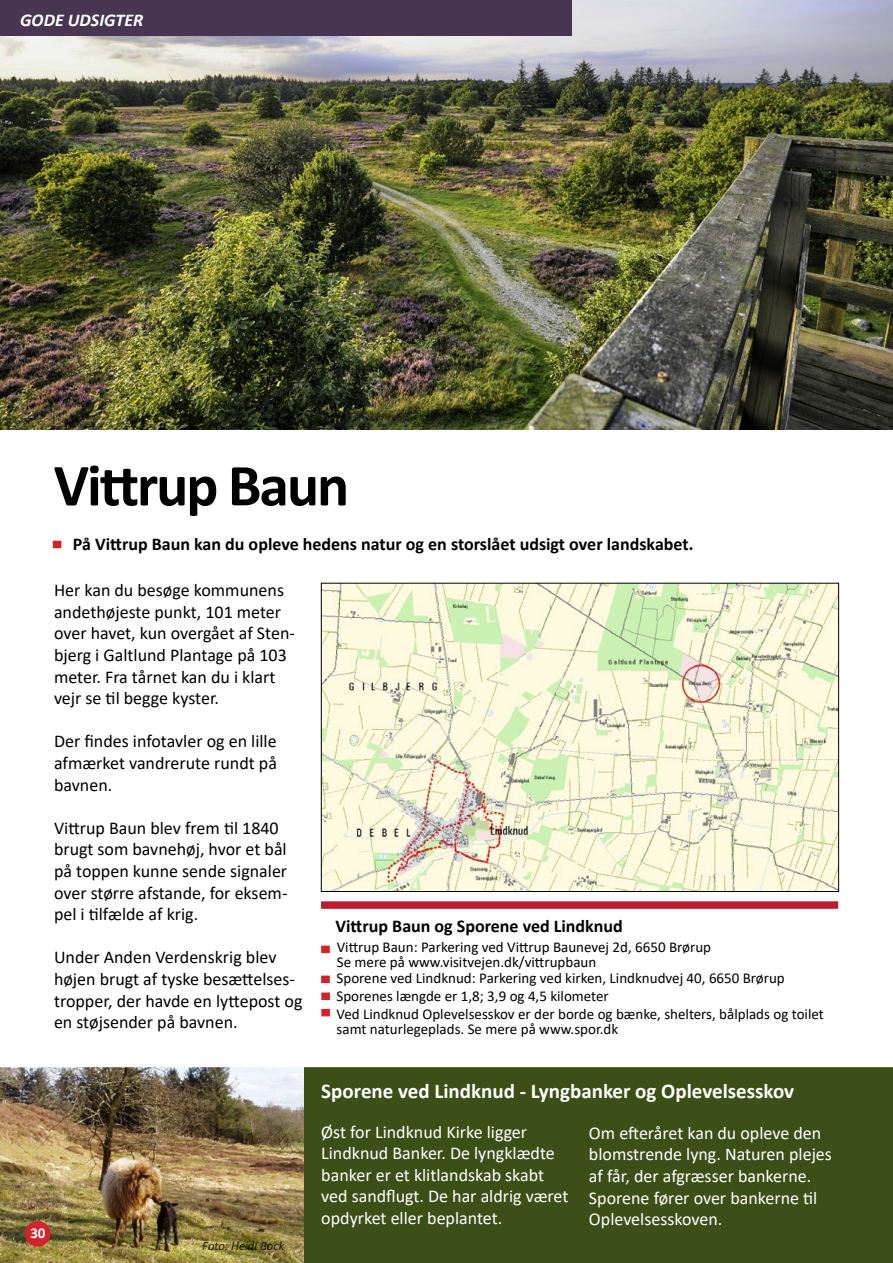
<style>
.page{position:relative;width:893px;height:1263px;background:#fff}
.page>*{position:absolute;margin:0;border:0;box-sizing:border-box;transform-origin:0 0}
.t1{font:700 60px "Calibri";letter-spacing:-.035em;color:#000}
.t2{font:700 21px "Calibri";color:#fff}
.t3{font:18px/21.6px "Calibri";color:#000}
.t4{font:18px/21.6px "Calibri";color:#fff}
.t5{font:700 18px "Calibri";color:#000}
.t6{font:italic 700 18px "Calibri";color:#fff}
.t7{font:15px/18px "Calibri";color:#000}
.t8{font:700 15px "Calibri";color:#fff}
.t9{font:italic 300 12.75px "Calibri";color:#000}
</style>
<div class="page">
<div style="left:0;top:1065px;width:893px;height:198px;background:#3c4f17"></div>
<div style="left:53px;top:541px;width:8px;height:7px;background:#d2232a"></div>
<img style="left:0;top:0;width:893px;height:429px">
<img style="left:323px;top:585px;width:514px;height:305px">
<div style="left:321px;top:583px;width:518px;height:309px;border:1px solid #000"></div>
<div style="left:321px;top:901px;width:517px;height:8px;background:#bb1c32"></div>
<div style="left:321px;top:946px;width:9px;height:7px;background:#d2232a"></div>
<div style="left:321px;top:975px;width:9px;height:8px;background:#d2232a"></div>
<div style="left:321px;top:992px;width:9px;height:8px;background:#d2232a"></div>
<div style="left:321px;top:1009px;width:9px;height:7px;background:#d2232a"></div>
<img style="left:0;top:1067px;width:303px;height:196px">
<div style="left:25px;top:1221px;width:25px;height:25px;background:#d2232a;border-radius:50%"></div>
<div style="left:0;top:0;width:571px;height:35px;background:#483551"></div>
<hr style="left:0;top:1064px;width:893px;height:3px;background:#fff">
<p class="t6" style="left:20px;top:8px;width:125px">GODE UDSIGTER</p>
<h1 class="t1" style="left:54px;top:443px;width:297px">Vittrup Baun</h1>
<p class="t5" style="left:73px;top:531px;width:622px">På Vittrup Baun kan du opleve hedens natur og en storslået udsigt over landskabet.</p>
<p class="t3" style="left:54px;top:579px;width:242px">Her kan du besøge kommunens andethøjeste punkt, 101 meter over havet, kun overgået af Sten&shy;bjerg i Galtlund Plantage på 103 meter. Fra tårnet kan du i klart vejr se til begge kyster.</p>
<p class="t3" style="left:54px;top:730px;width:224px;text-align:justify">Der findes infotavler og en lille afmærket vandrerute rundt på bavnen.</p>
<p class="t3" style="left:54px;top:816px;width:235px">Vittrup Baun blev frem til 1840 brugt som bavnehøj, hvor et bål på toppen kunne sende signaler over større afstande, for eksem&shy;pel i tilfælde af krig.</p>
<p class="t3" style="left:54px;top:946px;width:250px">Under Anden Verdenskrig blev højen brugt af tyske besættelses&shy;tropper, der havde en lyttepost og en støjsender på bavnen.</p>
<p class="t8" style="left:33px;top:1213px;width:14px">30</p>
<p class="t8" style="left:30px;top:1223px;width:17px">30</p>
<p class="t9" style="left:202px;top:1237px;width:84px">Foto: Heidi Bock</p>
<p class="t5" style="left:336px;top:913px;width:289px">Vittrup Baun og Sporene ved Lindknud</p>
<p class="t7" style="left:337px;top:939px;width:376px;line-height:15px">Vittrup Baun: Parkering ved Vittrup Baunevej 2d, 6650 Brørup<br>Se mere på www.visitvejen.dk/vittrupbaun</p>
<p class="t7" style="left:336px;top:969px;width:489px">Sporene ved Lindknud: Parkering ved kirken, Lindknudvej 40, 6650 Brørup<br>Sporenes længde er 1,8; 3,9 og 4,5 kilometer<br>Ved Lindknud Oplevelsesskov er der borde og bænke, shelters, bålplads og toilet</p>
<p class="t7" style="left:337px;top:1020px;width:283px">samt naturlegeplads. Se mere på www.spor.dk</p>
<p class="t2" style="left:321px;top:1076px;width:474px">Sporene ved Lindknud - Lyngbanker og Oplevelsesskov</p>
<p class="t4" style="left:321px;top:1120px;width:249px">Øst for Lindknud Kirke ligger<br>Lindknud Banker. De lyngklædte banker er et klitlandskab skabt ved sandflugt. De har aldrig været opdyrket eller beplantet.</p>
<p class="t4" style="left:589px;top:1121px;width:245px">Om efteråret kan du opleve den blomstrende lyng. Naturen plejes af får, der afgræsser bankerne.<br>Sporene fører over bankerne til<br>Oplevelsesskoven.</p>
</div>
